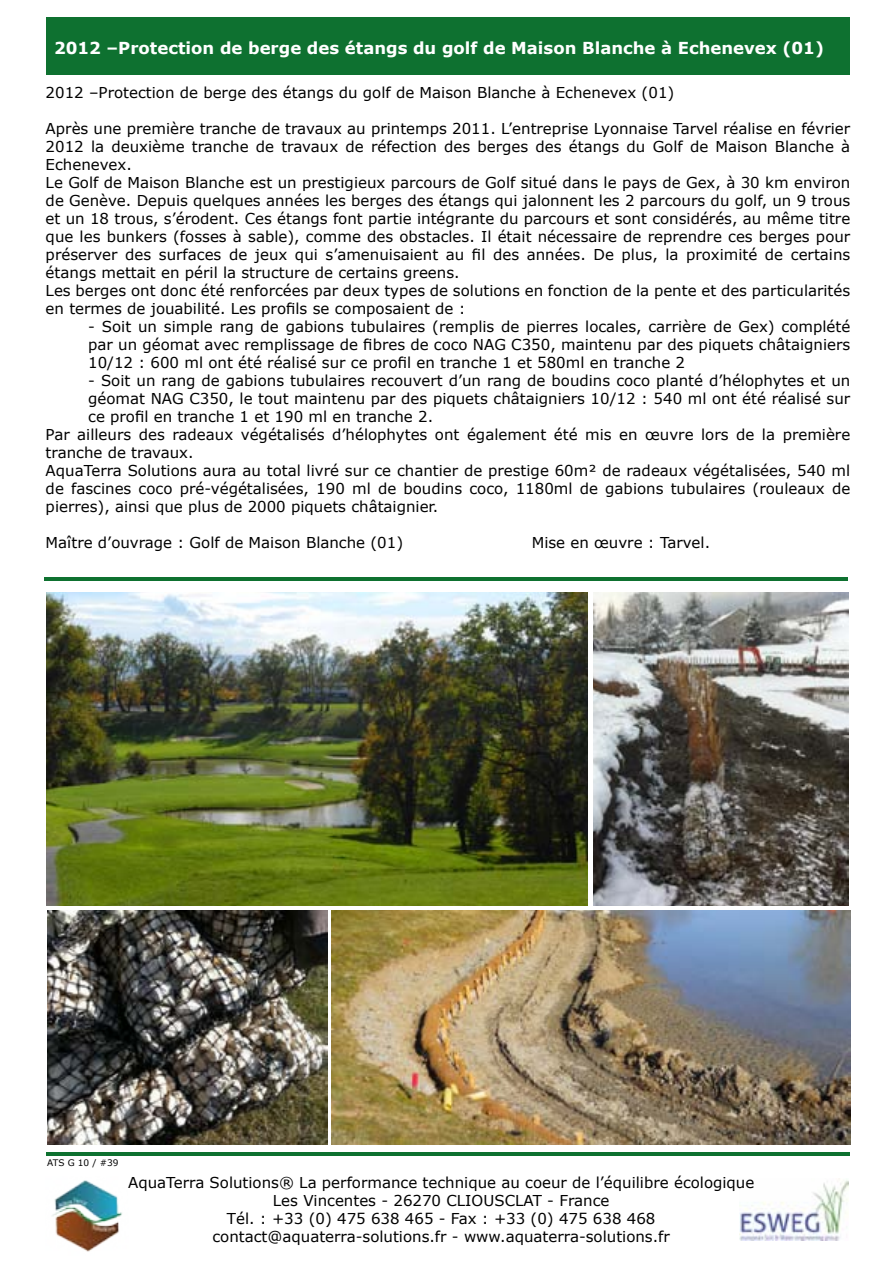
<style>
.page{position:relative;width:893px;height:1263px;background:#fff}
.page>*{position:absolute;margin:0;border:0;box-sizing:border-box;transform-origin:0 0}
.t1{font:700 16.5px "Verdana";color:#fff}
.t2{font:15px/18px "Verdana";color:#000;text-align:center}
.t3{font:9px "Verdana";letter-spacing:-.005em;color:#000}
</style>
<div class="page">
<div style="left:46px;top:17px;width:803px;height:57px;background:#0e7130"></div>
<img style="left:740px;top:1178px;width:108px;height:63px">
<hr style="left:47px;top:1152px;width:803px;height:3px;background:#0e7130">
<img style="left:52px;top:1180px;width:70px;height:72px">
<img style="left:47px;top:593px;width:541px;height:313px">
<img style="left:593px;top:593px;width:255px;height:313px">
<img style="left:47px;top:910px;width:280px;height:234px">
<img style="left:332px;top:910px;width:518px;height:234px">
<hr style="left:45px;top:577px;width:803px;height:4px;background:#0e7130">
<p class="t1" style="left:54px;top:37px;width:771px">2012 –Protection de berge des étangs du golf de Maison Blanche à Echenevex (01)</p>
<p class="t2" style="left:46px;top:83px;width:630px">2012 –Protection de berge des étangs du golf de Maison Blanche à Echenevex (01)</p>
<p class="t2" style="left:46px;top:119px;width:806px;text-align:left">Après une première tranche de travaux au printemps 2011. L’entreprise Lyonnaise Tarvel réalise en février 2012 la deuxième tranche de travaux de réfection des berges des étangs du Golf de Maison Blanche à Echenevex.<br>Le Golf de Maison Blanche est un prestigieux parcours de Golf situé dans le pays de Gex, à 30 km environ de Genève. Depuis quelques années les berges des étangs qui jalonnent les 2 parcours du golf, un 9 trous et un 18 trous, s’érodent. Ces étangs font partie intégrante du parcours et sont considérés, au même titre que les bunkers (fosses à sable), comme des obstacles. Il était nécessaire de reprendre ces berges pour préserver des surfaces de jeux qui s’amenuisaient au fil des années. De plus, la proximité de certains étangs mettait en péril la structure de certains greens.<br>Les berges ont donc été renforcées par deux types de solutions en fonction de la pente et des particularités en termes de jouabilité. Les profils se composaient de :</p>
<p class="t2" style="left:88px;top:317px;width:764px;text-align:justify">- Soit un simple rang de gabions tubulaires (remplis de pierres locales, carrière de Gex) complété par un géomat avec remplissage de fibres de coco NAG C350, maintenu par des piquets châtaigniers 10/12 : 600 ml ont été réalisé sur ce profil en tranche 1 et 580ml en tranche 2</p>
<p class="t2" style="left:88px;top:371px;width:764px">- Soit un rang de gabions tubulaires recouvert d’un rang de boudins coco planté d’hélophytes et un</p>
<p class="t2" style="left:88px;top:389px;width:764px">géomat NAG C350, le tout maintenu par des piquets châtaigniers 10/12 : 540 ml ont été réalisé sur</p>
<p class="t2" style="left:88px;top:407px;width:346px">ce profil en tranche 1 et 190 ml en tranche 2.</p>
<p class="t2" style="left:46px;top:425px;width:806px">Par ailleurs des radeaux végétalisés d’hélophytes ont également été mis en œuvre lors de la première</p>
<p class="t2" style="left:46px;top:443px;width:149px">tranche de travaux.</p>
<p class="t2" style="left:46px;top:461px;width:806px">AquaTerra Solutions aura au total livré sur ce chantier de prestige 60m² de radeaux végétalisées, 540 ml</p>
<p class="t2" style="left:46px;top:479px;width:806px">de fascines coco pré-végétalisées, 190 ml de boudins coco, 1180ml de gabions tubulaires (rouleaux de</p>
<p class="t2" style="left:46px;top:497px;width:394px">pierres), ainsi que plus de 2000 piquets châtaignier.</p>
<p class="t2" style="left:46px;top:533px;width:359px">Maître d’ouvrage : Golf de Maison Blanche (01)</p>
<p class="t2" style="left:532px;top:533px;width:180px">Mise en œuvre : Tarvel.</p>
<p class="t3" style="left:47px;top:1157px;width:73px">ATS G 10 / #39</p>
<p class="t2" style="left:128px;top:1174px;width:628px">AquaTerra Solutions® La performance technique au coeur de l’équilibre écologique Les Vincentes - 26270 CLIOUSCLAT - France<br>Tél. : +33 (0) 475 638 465 - Fax : +33 (0) 475 638 468 contact@aquaterra-solutions.fr - www.aquaterra-solutions.fr</p>
</div>
